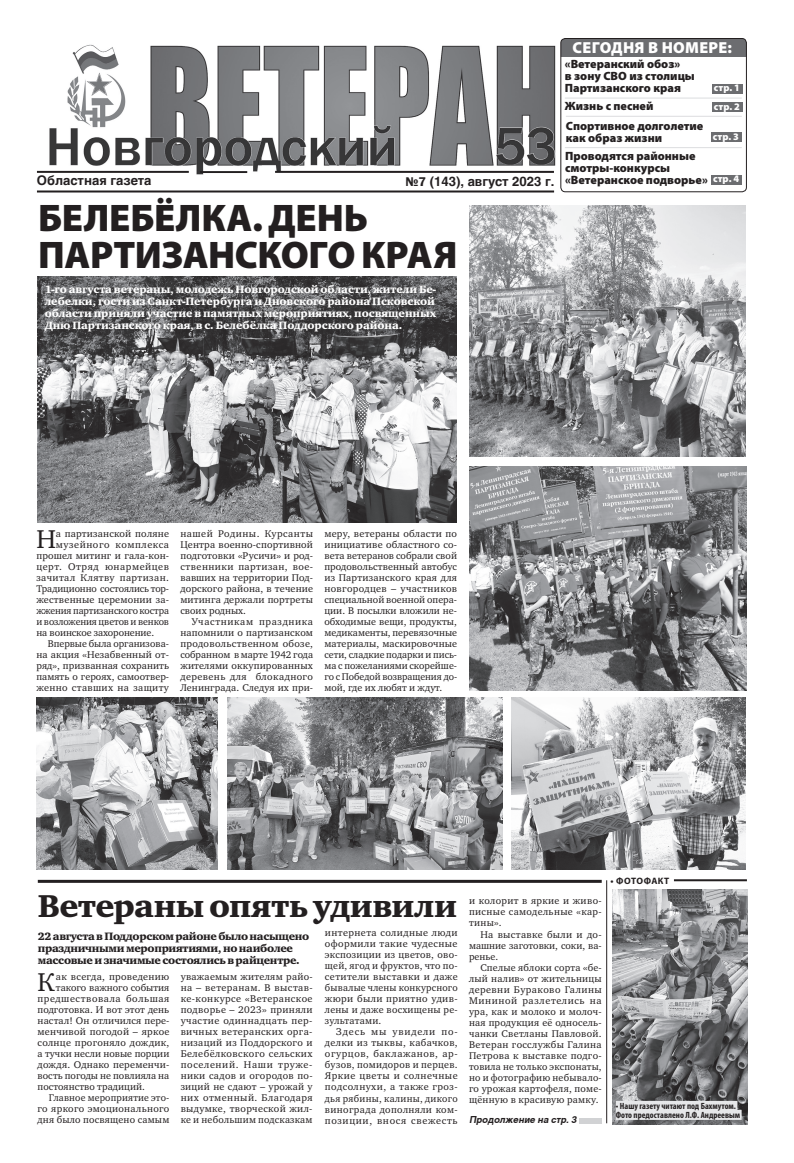
<style>
.page{position:relative;width:794px;height:1163px;background:#fff}
.page>*{position:absolute;margin:0;border:0;box-sizing:border-box;transform-origin:0 0}
.t1{font:900 38.6px/36.7px "Myriad Pro";letter-spacing:.01em;color:#231f20}
.t2{font:32.5px "Charter Black C";letter-spacing:-.015em;color:#231f20}
.t3{font:26.4px "Charter C";color:#231f20}
.t4{font:900 16px "Myriad Pro";letter-spacing:.02em;color:#fff}
.t5{font:700 13px "Helios";color:#231f20}
.t6{font:900 12px/12px "Myriad Pro";color:#231f20}
.t7{font:11px/12px "Charter Black C";letter-spacing:-.01em;color:#fff;text-align:justify}
.t8{font:11px/12px "Charter Black C";letter-spacing:-.03em;color:#231f20}
.t9{font:10px/11px "Charter C";letter-spacing:.02em;color:#231f20;text-align:justify}
.t10{font:10px "Charter C";color:#231f20}
.t11{font:10px "Charter C";letter-spacing:-.01em;color:#231f20}
.t12{font:10px "Charter C";letter-spacing:.05em;color:#231f20}
.t13{font:900 10px/18.4px "Myriad Pro";letter-spacing:-.005em;color:#fff}
.t14{font:italic 700 9.5px "Cyrvetica";color:#231f20}
.t15{font:700 9.3px "Myriad Pro";letter-spacing:.045em;color:#231f20}
.t16{font:700 condensed 9px/9px "Myriad Pro";color:#231f20}
.s1{font-family:"Franklin Gothic";font-weight:600}
</style>
<div class="page">
<img style="left:38px;top:276px;width:418px;height:247px">
<img style="left:37px;top:44px;width:519px;height:131px">
<hr style="left:37px;top:171px;width:152px;height:2px;background:#231f20">
<hr style="left:200px;top:171px;width:47px;height:2px;background:#231f20">
<hr style="left:275px;top:171px;width:279px;height:2px;background:#231f20">
<hr style="left:37px;top:190px;width:517px;height:2px;background:#231f20">
<div style="left:355px;top:119px;width:19px;height:16px;background:#fff"></div>
<div style="left:561px;top:38px;width:185px;height:19px;background:#6c6d70"></div>
<div style="left:560px;top:38px;width:187px;height:154px;border:1px solid #231f20;border-radius:4px"></div>
<div style="left:711px;top:175px;width:31px;height:9px;background:#6c6d70"></div>
<div style="left:712px;top:84px;width:31px;height:9px;background:#6c6d70"></div>
<div style="left:712px;top:102px;width:31px;height:10px;background:#6c6d70"></div>
<div style="left:711px;top:133px;width:31px;height:9px;background:#6c6d70"></div>
<hr style="left:565px;top:98px;width:177px;height:1px;background:#dcdddf">
<hr style="left:566px;top:116px;width:176px;height:1px;background:#dcdddf">
<hr style="left:565px;top:147px;width:177px;height:1px;background:#dcdddf">
<img style="left:511px;top:697px;width:234px;height:172px">
<img style="left:227px;top:697px;width:275px;height:172px">
<img style="left:469px;top:206px;width:277px;height:250px">
<img style="left:36px;top:697px;width:181px;height:172px">
<img style="left:469px;top:467px;width:278px;height:223px">
<img style="left:612px;top:889px;width:135px;height:235px">
<div style="left:579px;top:1118px;width:22px;height:5px;background:#d1d2d4"></div>
<hr style="left:38px;top:879px;width:564px;height:3px;background:#231f20">
<div style="left:616px;top:1100px;width:121px;height:10px;background:#e6e7e9"></div>
<div style="left:616px;top:1109px;width:125px;height:10px;background:#e6e7e9"></div>
<hr style="left:606px;top:880px;width:1px;height:243px;background:#231f20">
<hr style="left:674px;top:879px;width:73px;height:2px;background:#231f20">
<h3 class="t5" style="left:37px;top:173px;width:116px">Областная газета</h3>
<h3 class="t5" style="left:405px;top:173px;width:151px"><span class="s1">№7</span> (143), август 2023 г.</h3>
<h1 class="t1" style="left:38px;top:198px;width:419px">Белебёлка. День<br>Партизанского края</h1>
<p class="t7" style="left:45px;top:283px;width:393px">1-го августа ветераны, молодежь Новгородской области, жители Бе&shy;лебелки, гости из Санкт-Петербурга и Дновского района Псковской области приняли участие в памятных мероприятиях, посвященных Дню Партизанского края, в с. Белебёлка Поддорского района.</p>
<h3 class="t4" style="left:572px;top:36px;width:161px">сегодня в номере:</h3>
<p class="t6" style="left:565px;top:57px;width:117px">«Ветеранский обоз» в зону СВО</p>
<p class="t6" style="left:565px;top:69px;width:131px;text-indent:64px">из столицы<br>Партизанского края</p>
<p class="t6" style="left:566px;top:120px;width:139px">Спортивное долголетие как образ жизни</p>
<p class="t13" style="left:714px;top:78px;width:28px">стр. 1 стр. 2</p>
<p class="t13" style="left:713px;top:127px;width:28px">стр. 3</p>
<p class="t6" style="left:565px;top:100px;width:90px">Жизнь с песней</p>
<p class="t6" style="left:565px;top:149px;width:144px">Проводятся районные смотры-конкурсы «Ветеранское подворье»</p>
<p class="t13" style="left:713px;top:169px;width:28px">стр. 4</p>
<h3 class="t3" style="left:36px;top:524px;width:21px">Н</h3>
<p class="t9" style="left:56px;top:528px;width:115px">а партизанской поляне</p>
<p class="t12" style="left:56px;top:539px;width:115px">музейного комплекса</p>
<p class="t9" style="left:36px;top:550px;width:134px">прошел митинг и гала-кон-</p>
<p class="t12" style="left:36px;top:561px;width:134px">церт. Отряд юнармейцев</p>
<p class="t9" style="left:36px;top:572px;width:134px">зачитал Клятву партизан.</p>
<p class="t11" style="left:36px;top:583px;width:134px">Традиционно состоялись тор-</p>
<p class="t9" style="left:36px;top:594px;width:134px">жественные церемонии за-</p>
<p class="t11" style="left:36px;top:605px;width:134px">жжения партизанского костра</p>
<p class="t11" style="left:36px;top:616px;width:134px">и возложения цветов и венков</p>
<p class="t11" style="left:36px;top:627px;width:119px">на воинское захоронение.</p>
<p class="t10" style="left:48px;top:638px;width:123px">Впервые была организова-</p>
<p class="t9" style="left:36px;top:649px;width:134px">на акция «Незабвенный от-</p>
<p class="t9" style="left:36px;top:660px;width:134px">ряд», призванная сохранить</p>
<p class="t9" style="left:36px;top:671px;width:134px">память о героях, самоотвер-</p>
<p class="t9" style="left:36px;top:682px;width:134px">женно ставших на защиту</p>
<p class="t9" style="left:180px;top:528px;width:134px">нашей Родины. Курсанты Центра военно-спортивной подготовки «Русичи» и род&shy;ственники партизан, вое&shy;вавших на территории Под&shy;дорского района, в течение митинга держали портреты своих родных.</p>
<p class="t9" style="left:180px;top:616px;width:134px;text-indent:11px">Участникам праздника напомнили о партизанском продовольственном обозе, собранном в марте 1942 года жителями оккупированных деревень для блокадного Ленинграда. Следуя их при-</p>
<p class="t9" style="left:324px;top:528px;width:134px">меру, ветераны области по инициативе областного со&shy;вета ветеранов собрали свой продовольственный автобус из Партизанского края для новгородцев – участников специальной военной опера&shy;ции. В посылки вложили не&shy;обходимые вещи, продукты, медикаменты, перевязочные материалы, маскировочные сети, сладкие подарки и пись&shy;ма с пожеланиями скорейше&shy;го с Победой возвращения до&shy;мой, где их любят и ждут.</p>
<p class="t15" style="left:610px;top:874px;width:60px">• фотофакт</p>
<h2 class="t2" style="left:38px;top:887px;width:421px">Ветераны опять удивили</h2>
<p class="t8" style="left:38px;top:930px;width:273px">22 августа в Поддорском районе было насыщено праздничными мероприятиями, но наиболее массовые и значимые состоялись в райцентре.</p>
<h3 class="t3" style="left:38px;top:966px;width:19px">К</h3>
<p class="t9" style="left:56px;top:970px;width:115px">ак всегда, проведению</p>
<p class="t9" style="left:325px;top:927px;width:134px">интернета солидные люди оформили такие чудесные экспозиции из цветов, ово&shy;щей, ягод и фруктов, что по&shy;сетители выставки и даже бывалые члены конкурсного жюри были приятно удив&shy;лены и даже восхищены ре&shy;зультатами.</p>
<p class="t9" style="left:325px;top:1026px;width:134px;text-indent:11px">Здесь мы увидели по&shy;делки из тыквы, кабачков, огурцов, баклажанов, ар&shy;бузов, помидоров и перцев.<br>Яркие цветы и солнечные подсолнухи, а также гроз&shy;дья рябины, калины, дикого винограда дополняли ком&shy;позиции, внося свежесть</p>
<p class="t9" style="left:181px;top:970px;width:133px">уважаемым жителям райо&shy;на – ветеранам. В выстав&shy;ке-конкурсе «Ветеранское подворье – 2023» приняли участие одиннадцать пер&shy;вичных ветеранских орга&shy;низаций из Поддорского и Белебёлковского сельских поселений. Наши труже&shy;ники садов и огородов по&shy;зиций не сдают – урожай у них отменный. Благодаря выдумке, творческой жил&shy;ке и небольшим подсказкам</p>
<p class="t10" style="left:56px;top:981px;width:115px">такого важного события</p>
<p class="t12" style="left:38px;top:992px;width:133px">предшествовала большая</p>
<p class="t9" style="left:38px;top:1003px;width:133px">подготовка. И вот этот день</p>
<p class="t9" style="left:38px;top:1014px;width:133px">настал! Он отличился пере-</p>
<p class="t9" style="left:38px;top:1025px;width:133px">менчивой погодой – яркое</p>
<p class="t9" style="left:38px;top:1036px;width:133px">солнце прогоняло дождик,</p>
<p class="t10" style="left:38px;top:1047px;width:133px">а тучки несли новые порции</p>
<p class="t9" style="left:38px;top:1058px;width:133px">дождя. Однако переменчи-</p>
<p class="t10" style="left:38px;top:1069px;width:133px">вость погоды не повлияла на</p>
<p class="t10" style="left:38px;top:1080px;width:109px">постоянство традиций.</p>
<p class="t9" style="left:49px;top:1091px;width:122px">Главное мероприятие это-</p>
<p class="t9" style="left:38px;top:1102px;width:133px">го яркого эмоционального</p>
<p class="t9" style="left:38px;top:1113px;width:133px">дня было посвящено самым</p>
<p class="t9" style="left:469px;top:895px;width:134px">и колорит в яркие и живо&shy;писные самодельные «кар&shy;тины».</p>
<p class="t9" style="left:469px;top:928px;width:134px;text-indent:11px">На выставке были и до&shy;машние заготовки, соки, ва&shy;ренье.</p>
<p class="t9" style="left:469px;top:961px;width:134px;text-indent:11px">Спелые яблоки сорта «бе&shy;лый налив» от жительницы деревни Бураково Галины Мининой разлетелись на ура, как и молоко и молоч&shy;ная продукция её односель&shy;чанки Светланы Павловой.<br>Ветеран госслужбы Галина Петрова к выставке подго&shy;товила не только экспонаты, но и фотографию небывало&shy;го урожая картофеля, поме&shy;щённую в красивую рамку.</p>
<p class="t14" style="left:469px;top:1114px;width:111px">Продолжение на стр.3</p>
<p class="t16" style="left:616px;top:1100px;width:126px">• Нашу газету читают под Бахмутом.<br>Фото предоставлено Л.Ф. Андреевым</p>
</div>
